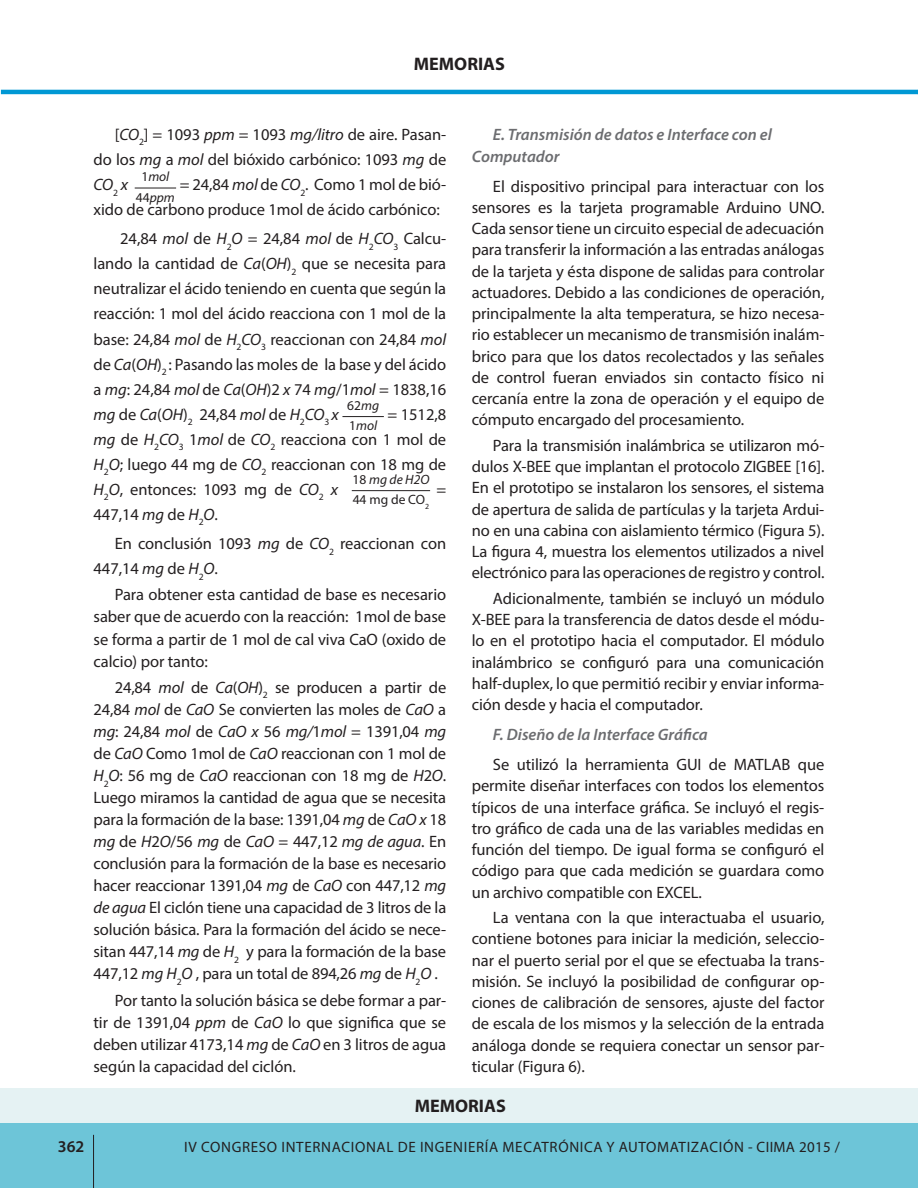
<style>
.page{position:relative;width:918px;height:1188px;background:#fff}
.page>*{position:absolute;margin:0;border:0;box-sizing:border-box;transform-origin:0 0}
.t1{font:700 18.15px "Myriad Pro";color:#231f20}
.t2{font:16.5px/21.3px "Myriad Pro";letter-spacing:-.005em;color:#231f20;text-align:justify}
.t3{font:italic 600 16.5px/21.9px "Myriad Pro";color:#6c6d70}
.t4{font:600 16.5px "Myriad Pro";color:#231f20}
.t5{font:15px "Myriad Pro";letter-spacing:.045em;color:#231f20}
.t6{font:13.5px/20.2px "Myriad Pro";color:#231f20}
.t7{font:italic 13.5px/20.2px "Myriad Pro";color:#231f20;text-align:center}
.s1{font-style:italic}
.s2{font-style:normal}
</style>
<div class="page">
<div style="left:1px;top:1095px;width:917px;height:93px;background:#6dc5d8"></div>
<hr style="left:1px;top:90px;width:917px;height:4px;background:#0098d4">
<hr style="left:93px;top:1135px;width:1px;height:53px;background:#231f20">
<div style="left:0;top:1088px;width:918px;height:35px;background:#e5f2f3"></div>
<hr style="left:135px;top:188px;width:41px;height:1px;background:#231f20">
<hr style="left:342px;top:416px;width:42px;height:1px;background:#231f20">
<hr style="left:352px;top:490px;width:78px;height:1px;background:#231f20">
<p class="t1" style="left:414px;top:52px;width:93px">MEMORIAS</p>
<p class="t2" style="left:94px;top:122px;width:354px;line-height:25px;text-indent:21px">[<span class="s1">CO</span><sub>2</sub>] = 1093 <span class="s1">ppm</span> = 1093 <span class="s1">mg/litro</span> de aire. Pasan&shy;do los <span class="s1">mg</span> a <span class="s1">mol</span> del bióxido carbónico: 1093 <span class="s1">mg</span> de <span class="s1">CO</span><sub>2</sub> <span class="s1">x</span></p>
<p class="t7" style="left:136px;top:167px;width:40px"><span class="s2">1</span>mol<br><span class="s2">44</span>ppm</p>
<p class="t2" style="left:94px;top:172px;width:354px;line-height:25px;text-indent:86px">= 24,84 <span class="s1">mol</span> de <span class="s1">CO</span><sub>2</sub>. Como 1 mol de bió&shy;xido de carbono produce 1mol de ácido carbónico:</p>
<p class="t2" style="left:94px;top:226px;width:354px;line-height:25px;text-indent:27px">24,84 <span class="s1">mol</span> de <span class="s1">H</span><sub>2</sub><span class="s1">O</span> = 24,84 <span class="s1">mol</span> de <span class="s1">H</span><sub>2</sub><span class="s1">CO</span><sub>3</sub> Calcu&shy;lando la cantidad de <span class="s1">Ca</span>(<span class="s1">OH</span>)<sub>2</sub> que se necesita para neutralizar el ácido teniendo en cuenta que según la reacción: 1 mol del ácido reacciona con 1 mol de la base: 24,84 <span class="s1">mol</span> de <span class="s1">H</span><sub>2</sub><span class="s1">CO</span><sub>3</sub> reaccionan con 24,84 <span class="s1">mol </span>de <span class="s1">Ca</span>(<span class="s1">OH</span>)<sub>2</sub> : Pasando las moles de la base y del ácido a <span class="s1">mg</span>: 24,84 <span class="s1">mol</span> de <span class="s1">Ca</span>(<span class="s1">OH</span>)2 <span class="s1">x</span> 74 <span class="s1">mg</span>/1<span class="s1">mol</span> = 1838,16 <span class="s1">mg</span> de <span class="s1">Ca</span>(<span class="s1">OH</span>)<sub>2</sub> 24,84 <span class="s1">mol</span> de <span class="s1">H</span><sub>2</sub><span class="s1">CO</span><sub>3</sub> <span class="s1">x</span></p>
<p class="t7" style="left:347px;top:395px;width:33px;text-align:left"><span class="s2">62</span>mg<br><span class="s2">1</span>mol</p>
<p class="t2" style="left:94px;top:401px;width:354px;line-height:25px;text-indent:294px">= 1512,8 <span class="s1">mg</span> de <span class="s1">H</span><sub>2</sub><span class="s1">CO</span><sub>3</sub> 1<span class="s1">mol</span> de <span class="s1">CO</span><sub>2</sub> reacciona con 1 mol de <span class="s1">H</span><sub>2</sub><span class="s1">O</span>; luego 44 mg de <span class="s1">CO</span><sub>2</sub> reaccionan con 18 mg de <span class="s1">H</span><sub>2</sub><span class="s1">O</span>, entonces: 1093 mg de <span class="s1">CO</span><sub>2</sub> <span class="s1">x</span></p>
<p class="t6" style="left:352px;top:469px;width:78px">18 <span class="s1">mg de H2O<br></span>44 mg de CO<sub>2</sub></p>
<p class="t2" style="left:436px;top:478px;width:11px">=</p>
<p class="t2" style="left:115px;top:499px;width:333px;line-height:29.2px;text-indent:-21px">447,14 <span class="s1">mg</span> de <span class="s1">H</span><sub>2</sub><span class="s1">O</span>.<br>En conclusión 1093 <span class="s1">mg</span> de <span class="s1">CO</span><sub>2</sub> reaccionan con</p>
<p class="t2" style="left:115px;top:555px;width:333px;line-height:26.2px;text-indent:-21px">447,14 <span class="s1">mg</span> de <span class="s1">H</span><sub>2</sub><span class="s1">O</span>.<br>Para obtener esta cantidad de base es necesario</p>
<p class="t2" style="left:94px;top:606px;width:354px;line-height:22px">saber que de acuerdo con la reacción: 1mol de base se forma a partir de 1 mol de cal viva CaO (oxido de calcio) por tanto:</p>
<p class="t2" style="left:94px;top:676px;width:354px;line-height:22px;text-indent:21px">24,84 <span class="s1">mol</span> de <span class="s1">Ca</span>(<span class="s1">OH</span>)<sub>2</sub> se producen a partir de 24,84 <span class="s1">mol</span> de <span class="s1">CaO</span> Se convierten las moles de <span class="s1">CaO</span> a <span class="s1">mg</span>: 24,84 <span class="s1">mol</span> de <span class="s1">CaO x</span> 56 <span class="s1">mg/</span>1<span class="s1">mol</span> = 1391,04 <span class="s1">mg </span>de <span class="s1">CaO</span> Como 1mol de <span class="s1">CaO</span> reaccionan con 1 mol de <span class="s1">H</span><sub>2</sub><span class="s1">O</span>: 56 mg de <span class="s1">CaO</span> reaccionan con 18 mg de <span class="s1">H</span>2<span class="s1">O</span>.<br>Luego miramos la cantidad de agua que se necesita para la formación de la base: 1391,04 <span class="s1">mg</span> de <span class="s1">CaO x</span> 18 <span class="s1">mg</span> de <span class="s1">H</span>2<span class="s1">O</span>/56 <span class="s1">mg</span> de <span class="s1">CaO</span> = 447,12 <span class="s1">mg de agua</span>. En conclusión para la formación de la base es necesario hacer reaccionar 1391,04 <span class="s1">mg</span> de <span class="s1">CaO</span> con 447,12 <span class="s1">mg de agua</span> El ciclón tiene una capacidad de 3 litros de la solución básica. Para la formación del ácido se nece&shy;sitan 447,14 <span class="s1">mg</span> de <span class="s1">H</span><sub>2</sub> y para la formación de la base 447,12 <span class="s1">mg H</span><sub>2</sub><span class="s1">O</span> , para un total de 894,26 <span class="s1">mg</span> de <span class="s1">H</span><sub>2</sub><span class="s1">O</span> .</p>
<p class="t2" style="left:94px;top:989px;width:354px;line-height:22px;text-indent:21px">Por tanto la solución básica se debe formar a par&shy;tir de 1391,04 <span class="s1">ppm</span> de <span class="s1">CaO</span> lo que significa que se deben utilizar 4173,14 <span class="s1">mg</span> de <span class="s1">CaO</span> en 3 litros de agua según la capacidad del ciclón.</p>
<p class="t3" style="left:472px;top:123px;width:302px;text-indent:21px">E. Transmisión de datos e Interface con el<br>Computador</p>
<p class="t2" style="left:472px;top:175px;width:354px;text-indent:21px">El dispositivo principal para interactuar con los sensores es la tarjeta programable Arduino UNO.<br>Cada sensor tiene un circuito especial de adecuación para transferir la información a las entradas análogas de la tarjeta y ésta dispone de salidas para controlar actuadores. Debido a las condiciones de operación, principalmente la alta temperatura, se hizo necesa&shy;rio establecer un mecanismo de transmisión inalám&shy;brico para que los datos recolectados y las señales de control fueran enviados sin contacto físico ni cercanía entre la zona de operación y el equipo de cómputo encargado del procesamiento.</p>
<p class="t2" style="left:472px;top:434px;width:354px;text-indent:21px">Para la transmisión inalámbrica se utilizaron mó&shy;dulos X-BEE que implantan el protocolo ZIGBEE [16].<br>En el prototipo se instalaron los sensores, el sistema de apertura de salida de partículas y la tarjeta Ardui&shy;no en una cabina con aislamiento térmico (Figura 5).<br>La figura 4, muestra los elementos utilizados a nivel electrónico para las operaciones de registro y control.</p>
<p class="t2" style="left:472px;top:587px;width:354px;text-indent:21px">Adicionalmente, también se incluyó un módulo X-BEE para la transferencia de datos desde el módu&shy;lo en el prototipo hacia el computador. El módulo inalámbrico se configuró para una comunicación half-duplex, lo que permitió recibir y enviar informa&shy;ción desde y hacia el computador.</p>
<p class="t3" style="left:493px;top:724px;width:216px">F. Diseño de la Interface Gráfica</p>
<p class="t2" style="left:472px;top:754px;width:354px;text-indent:21px">Se utilizó la herramienta GUI de MATLAB que permite diseñar interfaces con todos los elementos típicos de una interface gráfica. Se incluyó el regis&shy;tro gráfico de cada una de las variables medidas en función del tiempo. De igual forma se configuró el código para que cada medición se guardara como un archivo compatible con EXCEL.</p>
<p class="t2" style="left:472px;top:907px;width:354px;text-indent:21px">La ventana con la que interactuaba el usuario, contiene botones para iniciar la medición, seleccio&shy;nar el puerto serial por el que se efectuaba la trans&shy;misión. Se incluyó la posibilidad de configurar op&shy;ciones de calibración de sensores, ajuste del factor de escala de los mismos y la selección de la entrada análoga donde se requiera conectar un sensor par&shy;ticular (Figura 6).</p>
<p class="t1" style="left:415px;top:1094px;width:93px">MEMORIAS</p>
<p class="t4" style="left:58px;top:1136px;width:28px">362</p>
<p class="t5" style="left:184px;top:1138px;width:657px">IV CONGRESO INTERNACIONAL DE INGENIERÍA MECATRÓNICA Y AUTOMATIZACIÓN - CIIMA 2015 /</p>
</div>
